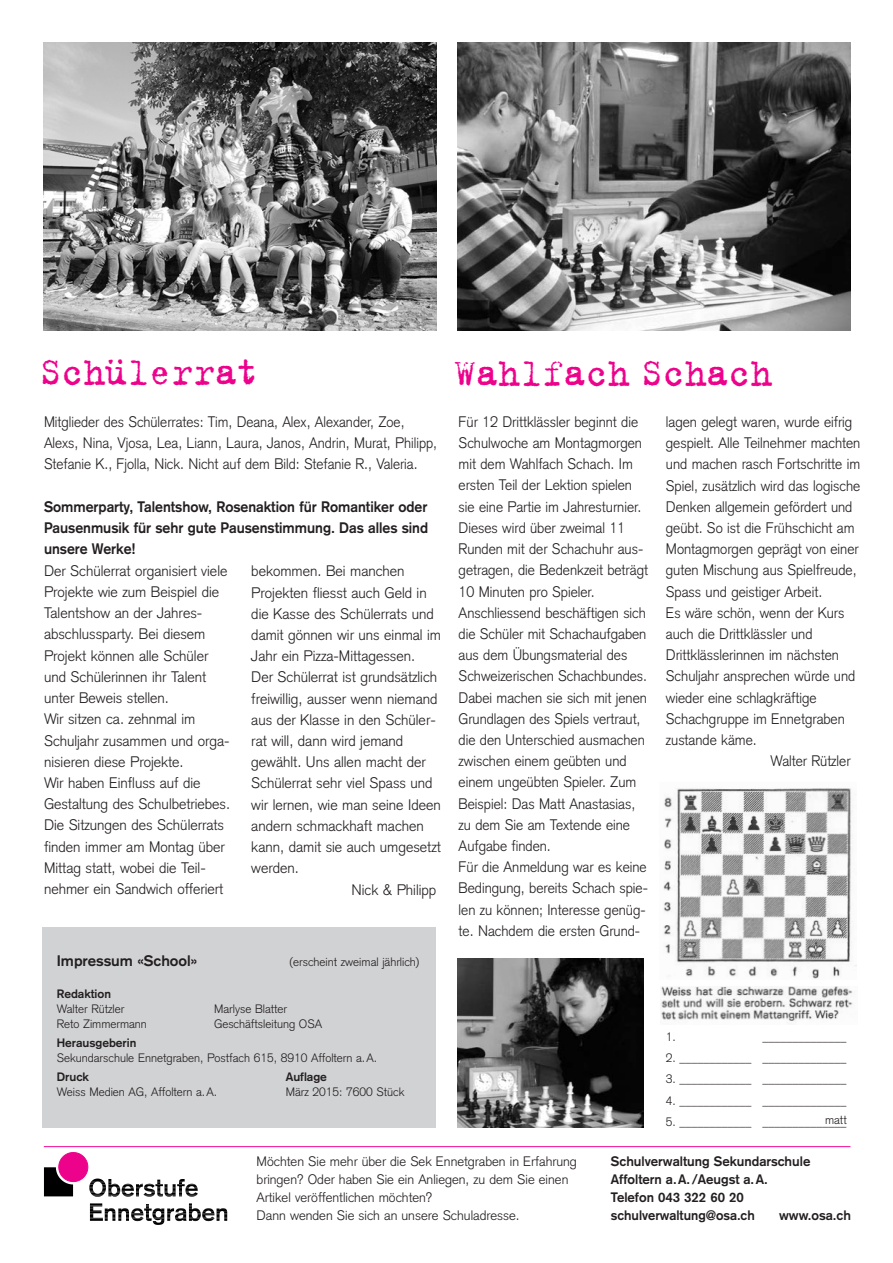
<style>
.page{position:relative;width:893px;height:1263px;background:#fff}
.page>*{position:absolute;margin:0;border:0;box-sizing:border-box;transform-origin:0 0}
.t1{font:42px "Trixie";color:#ed028c;scale:.95 1}
.t2{font:300 15px/21.1px "Akzidenz Grotesk";color:#231f20;scale:.95 1}
.t3{font:300 15px/21.1px "Akzidenz Grotesk";color:#231f20}
.t4{font:300 15px/21.3px "Akzidenz Grotesk";color:#231f20;scale:.94 1}
.t5{font:700 15px/21.1px "Akzidenz Grotesk";color:#231f20;text-align:justify;scale:.94 1}
.t6{font:700 15px "Akzidenz Grotesk";color:#231f20}
.t7{font:300 13.5px/18px "Akzidenz Grotesk";color:#231f20}
.t8{font:700 13.5px/18px "Akzidenz Grotesk";color:#231f20}
.t9{font:300 12px "Akzidenz Grotesk";color:#231f20}
.t10{font:700 12px "Akzidenz Grotesk";color:#231f20}
.s1{color:#fff}
</style>
<div class="page">
<div style="left:43px;top:927px;width:393px;height:200px;background:#d1d2d4"></div>
<hr style="left:44px;top:1146px;width:806px;height:1px;background:#ed028c">
<img style="left:43px;top:43px;width:394px;height:287px">
<img style="left:457px;top:43px;width:393px;height:287px">
<img style="left:457px;top:959px;width:186px;height:168px">
<img style="left:661px;top:986px;width:192px;height:37px">
<img style="left:663px;top:788px;width:193px;height:191px">
<svg style="left:90px;top:1203px;width:137px;height:21px"></svg>
<svg style="left:44px;top:1152px;width:154px;height:45px"></svg>
<h1 class="t1" style="left:40px;top:345px;width:233px">Schülerrat</h1>
<h1 class="t1" style="left:454px;top:346px;width:336px">Wahlfach Schach</h1>
<p class="t4" style="left:44px;top:413px;width:420px">Mitglieder des Schülerrates: Tim, Deana, Alex, Alexander, Zoe,<br>Alexs, Nina, Vjosa, Lea, Liann, Laura, Janos, Andrin, Murat, Philipp,<br>Stefanie K., Fjolla, Nick. Nicht auf dem Bild: Stefanie R., Valeria.</p>
<p class="t5" style="left:44px;top:497px;width:410px">Sommerparty, Talentshow, Rosenaktion für Romantiker oder Pausenmusik für sehr gute Pausenstimmung. Das alles sind unsere Werke!</p>
<p class="t3" style="left:44px;top:562px;width:188px">Der Schülerrat organisiert viele<br>Projekte wie zum Beispiel die<br>Talentshow an der Jahres - abschluss party. Bei diesem<br>Projekt können alle Schüler und Schülerinnen ihr Talent unter Beweis stellen.<br>Wir sitzen ca. zehnmal im<br>Schuljahr zusammen und orga&shy;nisieren diese Projekte.<br>Wir haben Einfluss auf die<br>Gestaltung des Schulbetriebes.<br>Die Sitzungen des Schülerrats finden immer am Montag über<br>Mittag statt, wobei die Teil - nehmer ein Sandwich offeriert</p>
<p class="t3" style="left:251px;top:562px;width:155px">bekommen. Bei manchen</p>
<p class="t3" style="left:251px;top:583px;width:177px">Projekten fliesst auch Geld in</p>
<p class="t3" style="left:251px;top:605px;width:184px">die Kasse des Schülerrats und</p>
<p class="t3" style="left:251px;top:626px;width:191px">damit gönnen wir uns einmal im</p>
<p class="t3" style="left:251px;top:647px;width:165px">Jahr ein Pizza-Mittagessen.</p>
<p class="t3" style="left:251px;top:668px;width:187px">Der Schülerrat ist grundsätz lich</p>
<p class="t3" style="left:251px;top:689px;width:188px">freiwillig, ausser wenn niemand</p>
<p class="t3" style="left:251px;top:711px;width:186px">aus der Klasse in den Schüler -</p>
<p class="t3" style="left:251px;top:732px;width:153px">rat will, dann wird jemand</p>
<p class="t3" style="left:251px;top:753px;width:176px">gewählt. Uns allen macht der</p>
<p class="t3" style="left:251px;top:774px;width:183px">Schülerrat sehr viel Spass und</p>
<p class="t3" style="left:251px;top:796px;width:191px">wir lernen, wie man seine Ideen</p>
<p class="t3" style="left:251px;top:817px;width:174px">andern schmackhaft machen</p>
<p class="t3" style="left:251px;top:838px;width:191px">kann, damit sie auch umgesetzt</p>
<p class="t3" style="left:251px;top:859px;width:49px">werden.</p>
<p class="t3" style="left:351px;top:880px;width:86px">Nick &amp; Philipp</p>
<p class="t6" style="left:57px;top:955px;width:142px">Impressum «School»</p>
<p class="t10" style="left:57px;top:989px;width:56px">Redaktion</p>
<p class="t9" style="left:57px;top:1004px;width:69px">Walter Rützler</p>
<p class="t9" style="left:214px;top:1004px;width:75px">Marlyse Blatter</p>
<p class="t9" style="left:57px;top:1019px;width:92px">Reto Zimmermann</p>
<p class="t9" style="left:214px;top:1019px;width:109px">Geschäftsleitung OSA</p>
<p class="t10" style="left:57px;top:1038px;width:81px">Herausgeberin</p>
<p class="t9" style="left:57px;top:1053px;width:322px">Sekundarschule Ennetgraben, Postfach 615, 8910 Affoltern a.A.</p>
<p class="t10" style="left:57px;top:1072px;width:34px">Druck</p>
<p class="t10" style="left:286px;top:1072px;width:43px">Auflage</p>
<p class="t9" style="left:57px;top:1087px;width:162px">Weiss Medien AG, Affoltern a.A.</p>
<p class="t9" style="left:286px;top:1087px;width:120px">März 2015: 7600 Stück</p>
<p class="t9" style="left:290px;top:958px;width:131px">(erscheint zweimal jährlich)</p>
<p class="t2" style="left:459px;top:413px;width:201px">Für 12 Drittklässler beginnt die<br>Schulwoche am Montagmorgen mit dem Wahlfach Schach. Im ersten Teil der Lektion spielen sie eine Partie im Jahresturnier.<br>Dieses wird über zweimal 11<br>Runden mit der Schachuhr aus&shy;getragen, die Bedenkzeit beträgt<br>10 Minuten pro Spieler.<br>Anschliessend beschäftigen sich die Schüler mit Schachaufgaben aus dem Übungsmaterial des<br>Schweizerischen Schachbundes.<br>Dabei machen sie sich mit jenen<br>Grundlagen des Spiels vertraut, die den Unterschied ausmachen zwischen einem geübten und einem ungeübten Spieler. Zum<br>Beispiel: Das Matt Anastasias, zu dem Sie am Textende eine<br>Aufgabe finden.<br>Für die Anmeldung war es keine<br>Bedingung, bereits Schach spie&shy;len zu können; Interesse genüg&shy;te. Nachdem die ersten Grund -</p>
<p class="t2" style="left:666px;top:413px;width:198px">lagen gelegt waren, wurde eifrig</p>
<p class="t2" style="left:666px;top:434px;width:206px">gespielt. Alle Teilnehmer machten</p>
<p class="t2" style="left:666px;top:455px;width:206px">und machen rasch Fortschritte im</p>
<p class="t2" style="left:666px;top:476px;width:206px">Spiel, zusätzlich wird das logische</p>
<p class="t2" style="left:666px;top:498px;width:198px">Denken allgemein gefördert und</p>
<p class="t2" style="left:666px;top:519px;width:200px">geübt. So ist die Frühschicht am</p>
<p class="t2" style="left:666px;top:540px;width:204px">Mon tagmorgen geprägt von einer</p>
<p class="t2" style="left:666px;top:561px;width:202px">guten Mischung aus Spielfreude,</p>
<p class="t2" style="left:666px;top:582px;width:166px">Spass und geistiger Arbeit.</p>
<p class="t2" style="left:666px;top:604px;width:189px">Es wäre schön, wenn der Kurs</p>
<p class="t2" style="left:666px;top:625px;width:156px">auch die Drittklässler und</p>
<p class="t2" style="left:666px;top:646px;width:184px">Drittklässlerinnen im nächsten</p>
<p class="t2" style="left:666px;top:667px;width:201px">Schuljahr ansprechen würde und</p>
<p class="t2" style="left:666px;top:689px;width:160px">wieder eine schlagkräftige</p>
<p class="t2" style="left:666px;top:710px;width:190px">Schachgruppe im Ennetgraben</p>
<p class="t2" style="left:666px;top:731px;width:97px">zustande käme.</p>
<p class="t2" style="left:770px;top:752px;width:86px">Walter Rützler</p>
<p class="t9" style="left:666px;top:1032px;width:182px">1. <span class="s1">____________</span> ______________</p>
<p class="t9" style="left:666px;top:1053px;width:182px">2. ____________ ______________</p>
<p class="t9" style="left:666px;top:1075px;width:182px">3. ____________ ______________</p>
<p class="t9" style="left:666px;top:1096px;width:182px">4. ____________ ______________</p>
<p class="t9" style="left:666px;top:1117px;width:182px">5. ____________ ______________</p>
<p class="t9" style="left:825px;top:1115px;width:23px">matt</p>
<p class="t7" style="left:257px;top:1154px;width:322px">Möchten Sie mehr über die Sek Ennet graben in Er fah rung bringen? Oder haben Sie ein Anliegen, zu dem Sie einen Artikel veröffentlichen möchten?<br>Dann wenden Sie sich an unsere Schuladresse.</p>
<p class="t8" style="left:611px;top:1154px;width:201px">Schulverwaltung Sekundarschule<br>Affoltern a.A./Aeugst a.A.<br>Telefon 043 322 60 20 schulverwaltung@osa.ch</p>
<p class="t8" style="left:779px;top:1208px;width:73px">www.osa.ch</p>
</div>
